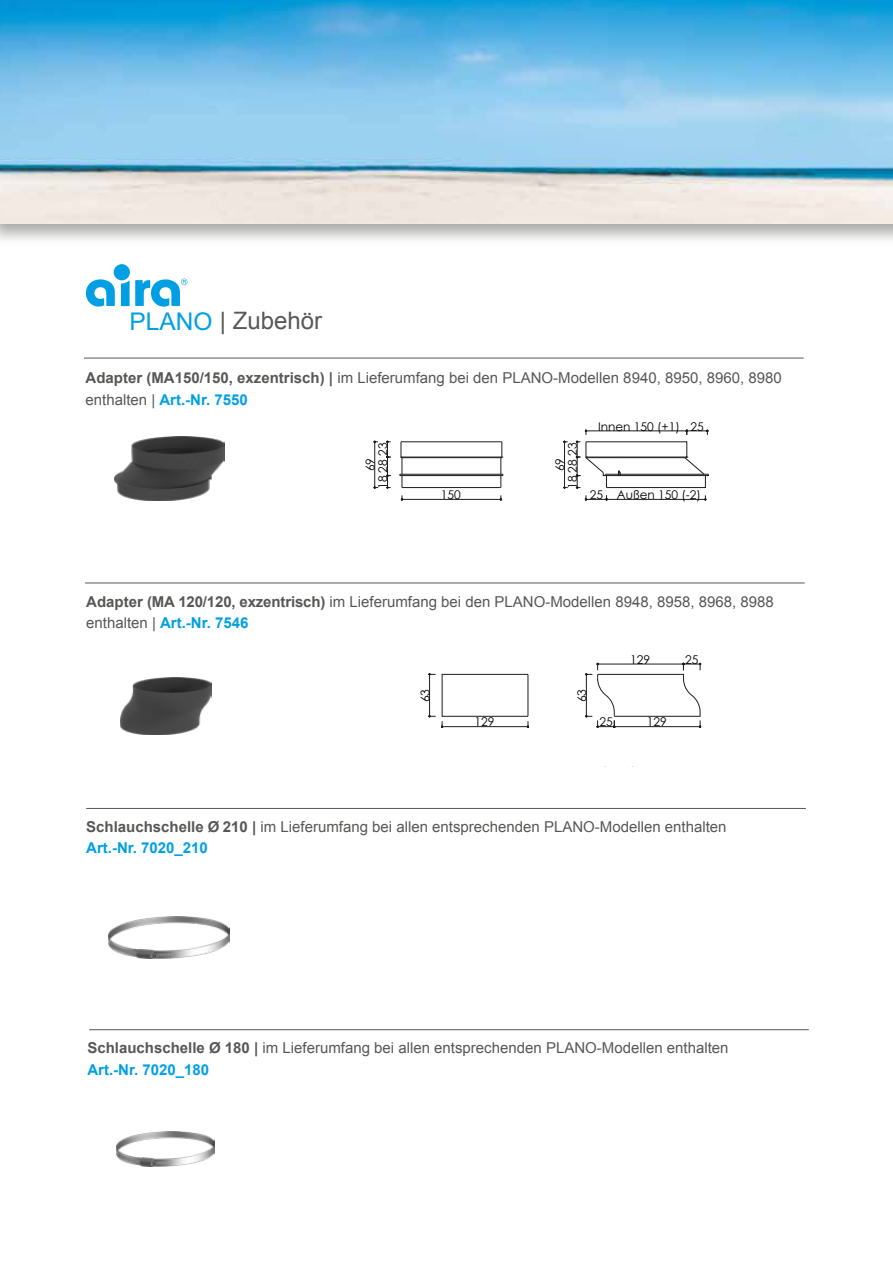
<style>
.page{position:relative;width:893px;height:1263px;background:#fff}
.page>*{position:absolute;margin:0;border:0;box-sizing:border-box;transform-origin:0 0}
.t1{font:24px "Arial";color:#575756}
.t2{font:15px/21.5px "Arial";color:#575756}
.t3{font:12px "Century Gothic";color:#000}
.s1{font-size:24.45px;color:#009fe3}
.s2{font-weight:700}
.s3{font-weight:700;color:#009fe3}
</style>
<div class="page">
<div style="left:0;top:0;width:893px;height:247px;background:#1d1d1b;opacity:.22"></div>
<img style="left:109px;top:916px;width:120px;height:42px">
<img style="left:116px;top:1131px;width:98px;height:35px">
<hr style="left:86px;top:808px;width:720px;height:1px;background:#575756">
<hr style="left:85px;top:583px;width:720px;height:1px;background:#575756">
<img style="left:120px;top:677px;width:91px;height:58px">
<svg style="left:428px;top:662px;width:274px;height:66px"></svg>
<hr style="left:89px;top:1029px;width:720px;height:1px;background:#575756">
<svg style="left:86px;top:279px;width:29px;height:28px"></svg>
<div style="left:114px;top:264px;width:16px;height:16px;background:#009fe4;border-radius:50%"></div>
<svg style="left:121px;top:279px;width:66px;height:28px"></svg>
<hr style="left:84px;top:358px;width:720px;height:1px;background:#575756">
<img style="left:115px;top:436px;width:109px;height:65px">
<svg style="left:373px;top:429px;width:336px;height:72px"></svg>
<h1 class="t1" style="left:130px;top:305px;width:194px"><span class="s1">PLANO</span> | Zubehör</h1>
<p class="t2" style="left:86px;top:368px;width:698px"><span class="s2">Adapter (MA150/150, exzentrisch) |</span> im Lieferumfang bei den PLANO-Modellen 8940, 8950, 8960, 8980 enthalten | <span class="s3">Art.-Nr. 7550</span></p>
<p class="t3" style="left:376px;top:489px;width:48px;rotate:-90deg">18 28 23</p>
<p class="t3" style="left:598px;top:419px;width:107px">Innen 150 (+1) 25</p>
<p class="t3" style="left:565px;top:489px;width:48px;rotate:-90deg">18 28 23</p>
<p class="t3" style="left:363px;top:471px;width:15px;rotate:-90deg">69</p>
<p class="t3" style="left:553px;top:471px;width:15px;rotate:-90deg">69</p>
<p class="t3" style="left:441px;top:487px;width:21px">150</p>
<p class="t3" style="left:617px;top:487px;width:86px">Außen 150 (-2)</p>
<p class="t3" style="left:590px;top:487px;width:15px">25</p>
<p class="t3" style="left:650px;top:590px;width:32px">Ø150</p>
<p class="t2" style="left:86px;top:591px;width:689px"><span class="s2">Adapter (MA 120/120, exzentrisch)</span> im Lieferumfang bei den PLANO-Modellen 8948, 8958, 8968, 8988 enthalten | <span class="s3">Art.-Nr. 7546</span></p>
<p class="t3" style="left:417px;top:702px;width:15px;rotate:-90deg">63</p>
<p class="t3" style="left:573px;top:702px;width:15px;rotate:-90deg">63</p>
<p class="t3" style="left:630px;top:651px;width:22px">129</p>
<p class="t3" style="left:685px;top:651px;width:15px">25</p>
<p class="t3" style="left:474px;top:714px;width:22px">129</p>
<p class="t3" style="left:599px;top:714px;width:15px">25</p>
<p class="t3" style="left:647px;top:714px;width:22px">129</p>
<p class="t2" style="left:86px;top:816px;width:642px"><span class="s2">Schlauchschelle Ø 210 |</span> im Lieferumfang bei allen entsprechenden PLANO-Modellen enthalten<br><span class="s3">Art.-Nr. 7020_210</span></p>
<p class="t2" style="left:87px;top:1037px;width:643px"><span class="s2">Schlauchschelle Ø 180 |</span> im Lieferumfang bei allen entsprechenden PLANO-Modellen enthalten<br><span class="s3">Art.-Nr. 7020_180</span></p>
</div>
